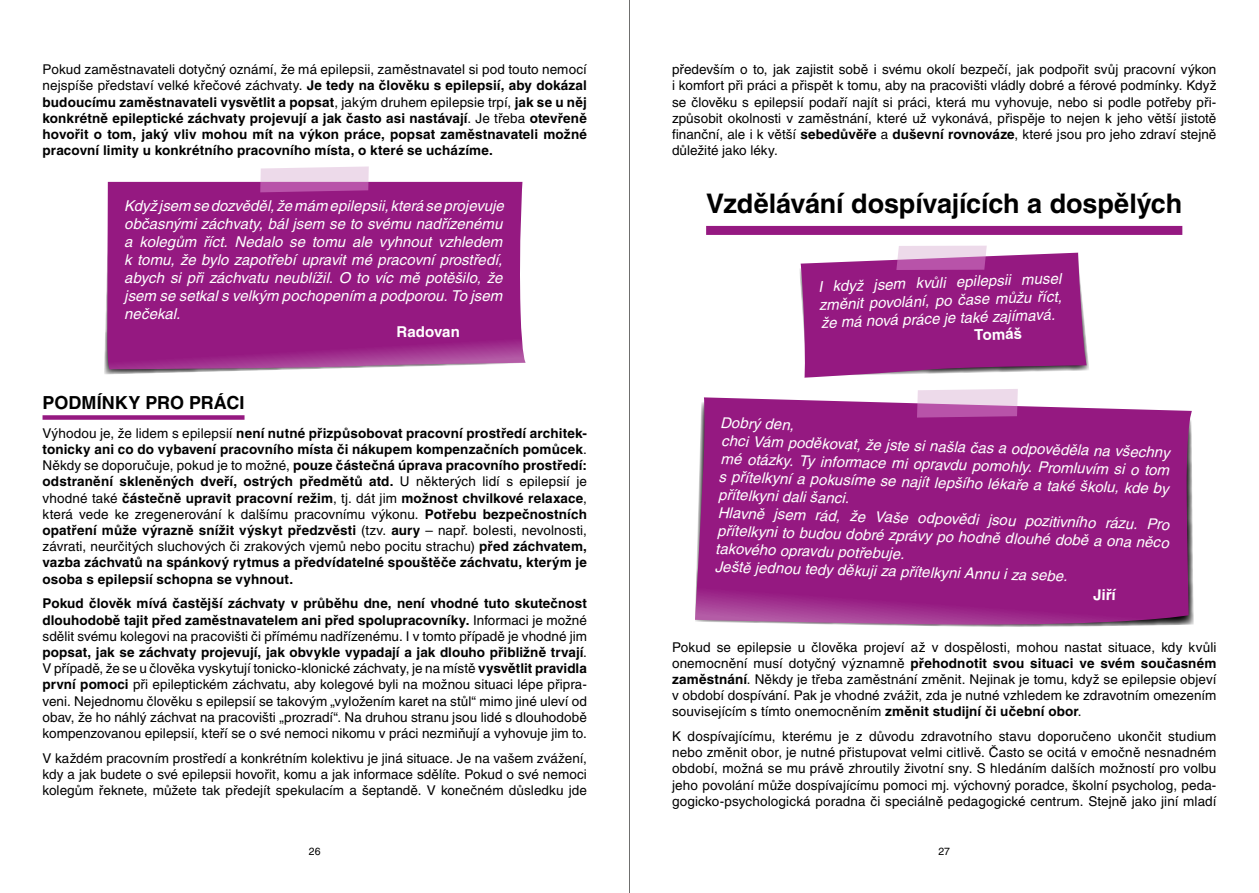
<style>
.page{position:relative;width:1259px;height:893px;background:#fff}
.page>*{position:absolute;margin:0;border:0;box-sizing:border-box;transform-origin:0 0}
.t1{font:700 27px "Helvetica CE";letter-spacing:-.005em;color:#000}
.t2{font:700 18px "Helvetica CE";color:#000}
.t3{font:italic 15px/18px "Helvetica CE";letter-spacing:.005em;color:#fff}
.t4{font:700 15px "Helvetica CE";letter-spacing:.005em;color:#fff}
.t5{font:13.5px/16.2px "Helvetica CE";letter-spacing:.005em;color:#000;text-align:justify}
.t6{font:700 13.5px/16.2px "Helvetica CE";letter-spacing:.01em;color:#000;text-align:justify}
.t7{font:10.5px "Helvetica CE";color:#000}
.s1{font-weight:400}
.s2{font-weight:700}
</style>
<div class="page">
<hr style="left:629px;top:0;width:1px;height:893px;background:#6f6f6e">
<div style="left:43px;top:415px;width:201px;height:5px;background:#951981"></div>
<svg style="left:107px;top:182px;width:418px;height:193px;background:#992486"></svg>
<svg style="left:260px;top:166px;width:109px;height:26px;background:#d8a5d0"></svg>
<div style="left:706px;top:226px;width:476px;height:9px;background:#951981"></div>
<svg style="left:799px;top:246px;width:290px;height:132px;background:#a54095"></svg>
<svg style="left:695px;top:397px;width:497px;height:229px;background:#992686"></svg>
<svg style="left:917px;top:389px;width:101px;height:29px;background:#d39aca"></svg>
<p class="t6" style="left:43px;top:61px;width:546px"><span class="s1">Pokud zaměstnavateli dotyčný oznámí, že má epilepsii, zaměstnavatel si pod touto nemocí nejspíše představí velké křečové záchvaty.</span> Je tedy na člověku s epilepsií, aby dokázal budoucímu zaměstnavateli vysvětlit a popsat<span class="s1">, jakým druhem epilepsie trpí,</span> jak se u něj konkrétně epileptické záchvaty projevují a jak často asi nastávají<span class="s1">. Je třeba</span> otevřeně hovořit o tom, jaký vliv mohou mít na výkon práce, popsat zaměstnavateli možné pracovní limity u konkrétního pracovního místa, o které se ucházíme.</p>
<p class="t3" style="left:124px;top:196px;width:381px;text-align:justify">Když jsem se dozvěděl, že mám epilepsii, která se projevuje občasnými záchvaty, bál jsem se to svému nadřízenému a kolegům říct. Nedalo se tomu ale vyhnout vzhledem k tomu, že bylo zapotřebí upravit mé pracovní prostředí, abych si při záchvatu neublížil. O to víc mě potěšilo, že jsem se setkal s velkým pochopením a podporou. To jsem nečekal.</p>
<p class="t4" style="left:396px;top:323px;width:65px">Radovan</p>
<h2 class="t2" style="left:43px;top:392px;width:203px">PODMÍNKY PRO PRÁCI</h2>
<p class="t6" style="left:43px;top:425px;width:546px"><span class="s1">Výhodou je, že lidem s epilepsií</span> není nutné přizpůsobovat pracovní prostředí architek&shy;tonicky ani co do vybavení pracovního místa či nákupem kompenzačních pomůcek<span class="s1">.<br>Někdy se doporučuje, pokud je to možné,</span> pouze částečná úprava pracovního prostředí: odstranění skleněných dveří, ostrých předmětů atd. <span class="s1">U některých lidí s epilepsií je vhodné také</span> částečně upravit pracovní režim<span class="s1">, tj. dát jim</span> možnost chvilkové relaxace<span class="s1">, která vede ke zregenerování k dalšímu pracovnímu výkonu.</span> Potřebu bezpečnostních opatření může výrazně snížit výskyt předzvěsti <span class="s1">(tzv.</span> aury <span class="s1">– např. bolesti, nevolnosti, závrati, neurčitých sluchových či zrakových vjemů nebo pocitu strachu)</span> před záchvatem, vazba záchvatů na spánkový rytmus a předvídatelné spouštěče záchvatu, kterým je osoba s epilepsií schopna se vyhnout.</p>
<p class="t5" style="left:43px;top:595px;width:546px"><span class="s2">Pokud člověk mívá častější záchvaty v průběhu dne, není vhodné tuto skutečnost dlouhodobě tajit před zaměstnavatelem ani před spolupracovníky.</span> Informaci je možné sdělit svému kolegovi na pracovišti či přímému nadřízenému. I v tomto případě je vhodné jim <span class="s2">popsat, jak se záchvaty projevují, jak obvykle vypadají a jak dlouho přibližně trvají</span>.<br>V případě, že se u člověka vyskytují tonicko-klonické záchvaty, je na místě <span class="s2">vysvětlit pravidla první pomoci</span> při epileptickém záchvatu, aby kolegové byli na možnou situaci lépe připra&shy;veni. Nejednomu člověku s epilepsií se takovým „vyložením karet na stůl“ mimo jiné uleví od obav, že ho náhlý záchvat na pracovišti „prozradí“. Na druhou stranu jsou lidé s dlouhodobě kompenzovanou epilepsií, kteří se o své nemoci nikomu v práci nezmiňují a vyhovuje jim to.</p>
<p class="t5" style="left:43px;top:750px;width:546px">V každém pracovním prostředí a konkrétním kolektivu je jiná situace. Je na vašem zvážení, kdy a jak budete o své epilepsii hovořit, komu a jak informace sdělíte. Pokud o své nemoci kolegům řeknete, můžete tak předejít spekulacím a šeptandě. V konečném důsledku jde</p>
<p class="t5" style="left:672px;top:61px;width:546px">především o to, jak zajistit sobě i svému okolí bezpečí, jak podpořit svůj pracovní výkon i komfort při práci a přispět k tomu, aby na pracovišti vládly dobré a férové podmínky. Když se člověku s epilepsií podaří najít si práci, která mu vyhovuje, nebo si podle potřeby při&shy;způsobit okolnosti v zaměstnání, které už vykonává, přispěje to nejen k jeho větší jistotě finanční, ale i k větší <span class="s2">sebedůvěře</span> a <span class="s2">duševní rovnováze</span>, které jsou pro jeho zdraví stejně důležité jako léky.</p>
<h1 class="t1" style="left:706px;top:188px;width:478px">Vzdělávání dospívajících a dospělých</h1>
<p class="t3" style="left:818px;top:278px;width:245px;text-align:justify;rotate:-2deg">I když jsem kvůli epilepsii musel změnit povolání, po čase můžu říct, že má nová práce je také zajímavá.</p>
<p class="t4" style="left:974px;top:326px;width:49px;rotate:-2deg">Tomáš</p>
<p class="t3" style="left:720px;top:414px;width:452px;line-height:16.4px;rotate:2deg">Dobrý den,<br>chci Vám poděkovat, že jste si našla čas a odpověděla na všechny</p>
<p class="t3" style="left:720px;top:448px;width:451px;rotate:2deg">mé otázky. Ty informace mi opravdu pomohly. Promluvím si o tom s přítelkyní a pokusíme se najít lepšího lékaře a také školu, kde by</p>
<p class="t3" style="left:718px;top:486px;width:453px;line-height:16.5px;rotate:2deg">přítelkyni dali šanci.<br>Hlavně jsem rád, že Vaše odpovědi jsou pozitivního rázu. Pro</p>
<p class="t3" style="left:716px;top:519px;width:454px;line-height:18.9px;rotate:2deg">přítelkyni to budou dobré zprávy po hodně dlouhé době a ona něco takového opravdu potřebuje.</p>
<p class="t3" style="left:715px;top:556px;width:354px;rotate:2deg">Ještě jednou tedy děkuji za přítelkyni Annu i za sebe.</p>
<p class="t4" style="left:1093px;top:586px;width:24px;rotate:2deg">Jiří</p>
<p class="t5" style="left:672px;top:639px;width:546px">Pokud se epilepsie u člověka projeví až v dospělosti, mohou nastat situace, kdy kvůli onemocnění musí dotyčný významně <span class="s2">přehodnotit svou situaci ve svém současném zaměstnání</span>. Někdy je třeba zaměstnání změnit. Nejinak je tomu, když se epilepsie objeví v období dospívání. Pak je vhodné zvážit, zda je nutné vzhledem ke zdravotním omezením souvisejícím s tímto onemocněním <span class="s2">změnit studijní či učební obor</span>.</p>
<p class="t5" style="left:672px;top:728px;width:546px">K dospívajícímu, kterému je z důvodu zdravotního stavu doporučeno ukončit studium nebo změnit obor, je nutné přistupovat velmi citlivě. Často se ocitá v emočně nesnadném období, možná se mu právě zhroutily životní sny. S hledáním dalších možností pro volbu jeho povolání může dospívajícímu pomoci mj. výchovný poradce, školní psycholog, peda&shy;gogicko-psychologická poradna či speciálně pedagogické centrum. Stejně jako jiní mladí</p>
<p class="t7" style="left:309px;top:845px;width:13px">26</p>
<p class="t7" style="left:938px;top:845px;width:13px">27</p>
</div>
